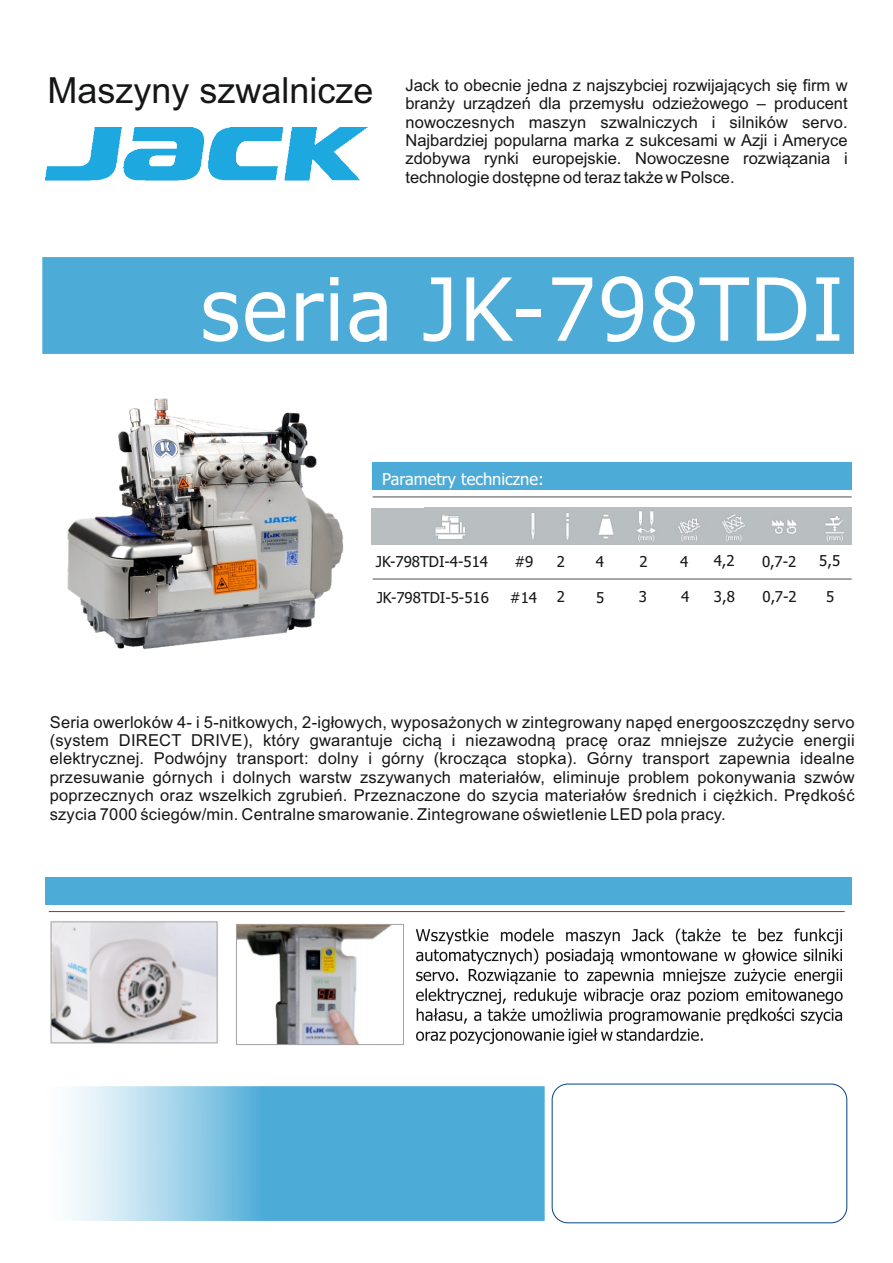
<style>
.page{position:relative;width:893px;height:1263px;background:#fff}
.page>*{position:absolute;margin:0;border:0;box-sizing:border-box;transform-origin:0 0}
.t1{font:87px "Verdana";color:#fff;scale:.92 1}
.t2{font:36px "Arial";color:#151616}
.t3{font:16.5px/18.5px "Arial";letter-spacing:.005em;color:#151616;text-align:justify}
.t4{font:16.5px "Tahoma";color:#fff}
.t5{font:15px "Tahoma";color:#151616}
</style>
<div class="page">
<svg style="left:416px;top:928px;width:427px;height:116px"></svg>
<hr style="left:49px;top:911px;width:796px;height:1px;background:#4e4e4d">
<img style="left:236px;top:923px;width:168px;height:122px">
<img style="left:50px;top:921px;width:168px;height:122px">
<hr style="left:373px;top:497px;width:479px;height:1px;background:#4e4e4d">
<div style="left:552px;top:1084px;width:295px;height:139px;border:1px solid #00418b;border-radius:16px"></div>
<div style="left:43px;top:257px;width:810px;height:96px;background:#4dabd7"></div>
<div style="left:45px;top:877px;width:807px;height:28px;background:#4dabd8"></div>
<img style="left:71px;top:1086px;width:473px;height:134px">
<div style="left:372px;top:463px;width:480px;height:27px;background:#4dabd8"></div>
<img style="left:46px;top:127px;width:322px;height:53px">
<img style="left:67px;top:398px;width:277px;height:252px">
<img style="left:432px;top:508px;width:420px;height:37px">
<div style="left:372px;top:508px;width:60px;height:37px;background:#b9bec1"></div>
<hr style="left:373px;top:579px;width:479px;height:1px;background:#4e4e4d">
<h2 class="t2" style="left:47px;top:76px;width:328px">Maszyny szwalnicze</h2>
<p class="t3" style="left:405px;top:77px;width:444px">Jack to obecnie jedna z najszybciej rozwijających się firm w branży urządzeń dla przemysłu odzieżowego – producent nowoczesnych maszyn szwalniczych i silników servo.<br>Najbardziej popularna marka z sukcesami w Azji i Ameryce zdobywa rynki europejskie. Nowoczesne rozwiązania i technologie dostępne od teraz także w Polsce.</p>
<h1 class="t1" style="left:199px;top:274px;width:703px">seria JK-798TDI</h1>
<p class="t4" style="left:382px;top:473px;width:163px">Parametry techniczne:</p>
<p class="t5" style="left:376px;top:555px;width:114px">JK-798TDI-4-514</p>
<p class="t5" style="left:377px;top:591px;width:114px">JK-798TDI-5-516</p>
<p class="t5" style="left:514px;top:555px;width:21px">#9</p>
<p class="t5" style="left:557px;top:555px;width:10px">2</p>
<p class="t5" style="left:596px;top:555px;width:10px">4</p>
<p class="t5" style="left:680px;top:555px;width:10px">4</p>
<p class="t5" style="left:714px;top:555px;width:22px">4,2</p>
<p class="t5" style="left:762px;top:555px;width:36px">0,7-2</p>
<p class="t5" style="left:819px;top:555px;width:22px">5,5</p>
<p class="t5" style="left:557px;top:591px;width:10px">2</p>
<p class="t5" style="left:596px;top:591px;width:10px">5</p>
<p class="t5" style="left:639px;top:591px;width:10px">3</p>
<p class="t5" style="left:681px;top:590px;width:10px">4</p>
<p class="t5" style="left:714px;top:590px;width:22px">3,8</p>
<p class="t5" style="left:763px;top:590px;width:36px">0,7-2</p>
<p class="t5" style="left:826px;top:591px;width:10px">5</p>
<p class="t5" style="left:640px;top:555px;width:10px">2</p>
<p class="t5" style="left:510px;top:591px;width:29px">#14</p>
<p class="t3" style="left:50px;top:714px;width:806px">Seria owerloków 4- i 5-nitkowych, 2-igłowych, wyposażonych w zintegrowany napęd energooszczędny servo (system DIRECT DRIVE), który gwarantuje cichą i niezawodną pracę oraz mniejsze zużycie energii elektrycznej. Podwójny transport: dolny i górny (krocząca stopka). Górny transport zapewnia idealne przesuwanie górnych i dolnych warstw zszywanych materiałów, eliminuje problem pokonywania szwów poprzecznych oraz wszelkich zgrubień. Przeznaczone do szycia materiałów średnich i ciężkich. Prędkość szycia 7000 ściegów/min. Centralne smarowanie. Zintegrowane oświetlenie LED pola pracy.</p>
</div>
